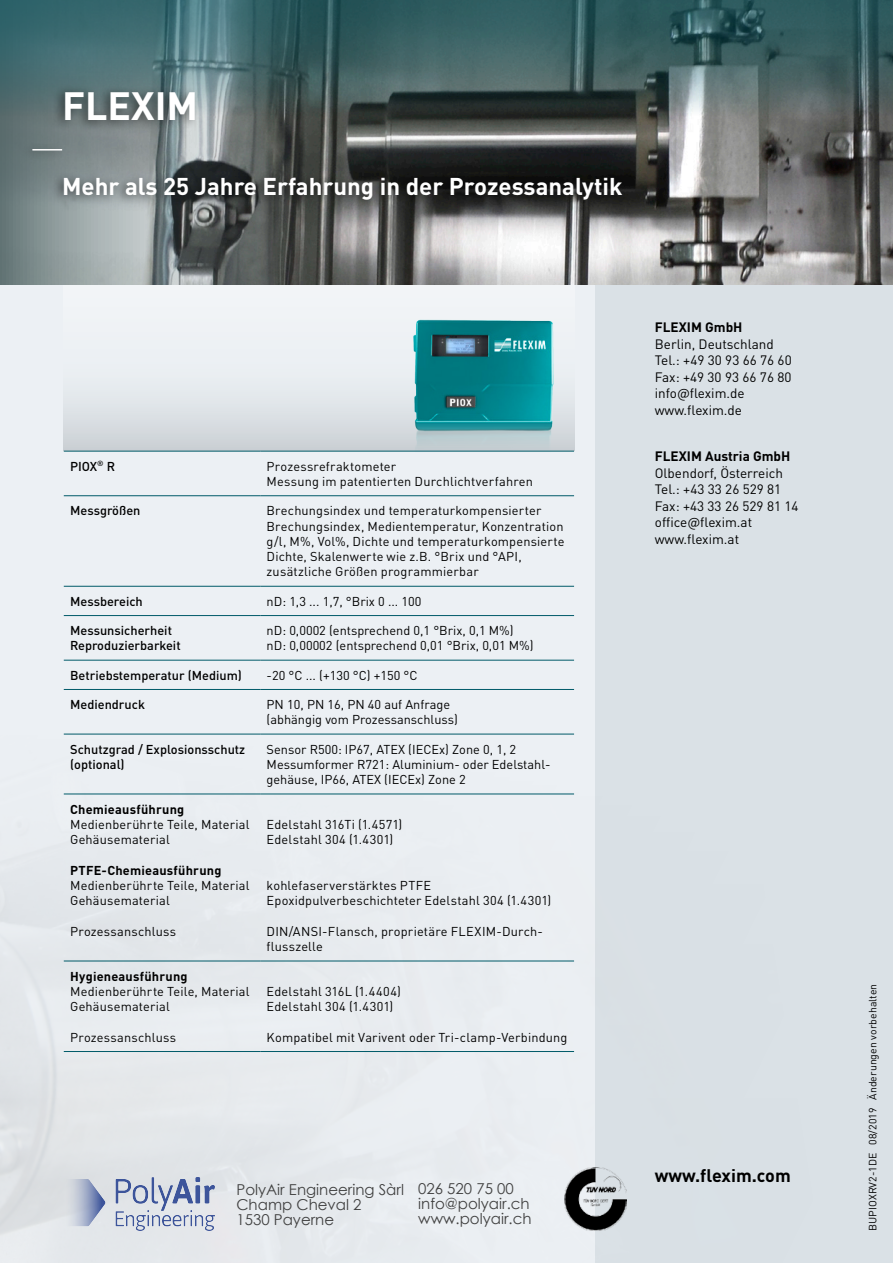
<style>
.page{position:relative;width:893px;height:1263px;background:#ecf0f4}
.page>*{position:absolute;margin:0;border:0;box-sizing:border-box;transform-origin:0 0}
.t1{font:700 39px "DIN Pro";color:#fff}
.t2{font:700 24px "DIN Pro";color:#fff}
.t3{font:700 18px "DIN Pro";color:#000}
.t4{font:15px/15px "Century Gothic";color:#404040}
.t5{font:13.5px/16.5px "DIN Pro";color:#000}
.t6{font:700 13.5px "DIN Pro";color:#000}
.t7{font:12.75px/15.3px "DIN Pro";letter-spacing:.01em;color:#000}
.t8{font:500 12.75px/15.3px "DIN Pro";color:#000}
.t9{font:700 12.75px "DIN Pro";letter-spacing:.015em;color:#000}
.t10{font:10.5px "DIN Pro";letter-spacing:.005em;color:#000}
</style>
<div class="page">
<div style="left:595px;top:0;width:298px;height:1263px;background:#dae1e6"></div>
<div style="left:64px;top:285px;width:510px;height:166px;background:linear-gradient(to bottom,#f9fbfe,#d3d9dd)"></div>
<img style="left:0;top:126px;width:893px;height:159px">
<img style="left:0;top:733px;width:627px;height:530px">
<img style="left:397px;top:290px;width:177px;height:161px">
<svg style="left:0;top:0;width:893px;height:126px;background:#426467"></svg>
<img style="left:564px;top:1168px;width:62px;height:63px">
<div style="left:21px;top:85px;width:605px;height:125px;background:#000;opacity:.5"></div>
<hr style="left:32px;top:149px;width:30px;height:2px;background:#fff">
<hr style="left:64px;top:451px;width:196px;height:1px;background:#005a68">
<hr style="left:260px;top:451px;width:314px;height:1px;background:#005a68">
<hr style="left:64px;top:495px;width:196px;height:1px;background:#005a68">
<hr style="left:260px;top:495px;width:314px;height:1px;background:#005a68">
<hr style="left:64px;top:586px;width:196px;height:1px;background:#005a68">
<hr style="left:260px;top:586px;width:314px;height:1px;background:#005a68">
<hr style="left:64px;top:615px;width:196px;height:1px;background:#005a68">
<hr style="left:260px;top:615px;width:314px;height:1px;background:#005a68">
<hr style="left:64px;top:660px;width:196px;height:1px;background:#005a68">
<hr style="left:260px;top:660px;width:314px;height:1px;background:#005a68">
<hr style="left:64px;top:689px;width:196px;height:1px;background:#005a68">
<hr style="left:260px;top:689px;width:314px;height:1px;background:#005a68">
<hr style="left:64px;top:734px;width:196px;height:1px;background:#005a68">
<hr style="left:260px;top:734px;width:314px;height:1px;background:#005a68">
<hr style="left:64px;top:794px;width:196px;height:1px;background:#005a68">
<hr style="left:260px;top:794px;width:314px;height:1px;background:#005a68">
<hr style="left:64px;top:961px;width:196px;height:1px;background:#005a68">
<hr style="left:260px;top:961px;width:314px;height:1px;background:#005a68">
<hr style="left:64px;top:1051px;width:196px;height:1px;background:#005a68">
<hr style="left:260px;top:1051px;width:314px;height:1px;background:#005a68">
<img style="left:64px;top:1178px;width:151px;height:52px">
<h1 class="t1" style="left:62px;top:74px;width:138px">FLEXIM</h1>
<h2 class="t2" style="left:62px;top:166px;width:562px">Mehr als 25 Jahre Erfahrung in der Prozessanalytik</h2>
<p class="t8" style="left:70px;top:457px;width:46px">PIOX<sup>®</sup> R</p>
<p class="t7" style="left:267px;top:457px;width:268px">Prozessrefraktometer<br>Messung im patentierten Durchlichtverfahren</p>
<p class="t8" style="left:70px;top:502px;width:72px">Messgrößen</p>
<p class="t7" style="left:267px;top:502px;width:300px">Brechungsindex und temperaturkompensierter Brechungsindex, Medientemperatur, Konzentration g/l, M%, Vol%, Dichte und temperaturkompensierte Dichte, Skalenwerte wie z.B. °Brix und °API, zusätzliche Größen programmierbar</p>
<p class="t8" style="left:70px;top:592px;width:74px">Messbereich</p>
<p class="t7" style="left:267px;top:592px;width:156px">nD: 1,3 ... 1,7, °Brix 0 ... 100</p>
<p class="t8" style="left:70px;top:621px;width:112px">Messunsicherheit<br>Reproduzierbarkeit</p>
<p class="t7" style="left:267px;top:621px;width:269px">nD: 0,0002 (entsprechend 0,1 °Brix, 0,1 M%) nD: 0,00002 (entsprechend 0,01 °Brix, 0,01 M%)</p>
<p class="t8" style="left:70px;top:666px;width:173px">Betriebstemperatur (Medium)</p>
<p class="t7" style="left:267px;top:666px;width:153px">-20 °C ... (+130 °C) +150 °C</p>
<p class="t8" style="left:70px;top:695px;width:76px">Mediendruck</p>
<p class="t7" style="left:267px;top:695px;width:193px">PN 10, PN 16, PN 40 auf Anfrage (abhängig vom Prozessanschluss)</p>
<p class="t8" style="left:70px;top:740px;width:177px">Schutzgrad / Explosionsschutz (optional)</p>
<p class="t7" style="left:267px;top:740px;width:285px">Sensor R500: IP67, ATEX (IECEx) Zone 0, 1, 2<br>Messumformer R721: Aluminium- oder Edelstahl&shy;gehäuse, IP66, ATEX (IECEx) Zone 2</p>
<p class="t9" style="left:70px;top:798px;width:116px">Chemieausführung</p>
<p class="t7" style="left:70px;top:815px;width:181px">Medienberührte Teile, Material<br>Gehäusematerial</p>
<p class="t9" style="left:70px;top:859px;width:153px">PTFE-Chemieausführung</p>
<p class="t7" style="left:70px;top:876px;width:181px">Medienberührte Teile, Material<br>Gehäusematerial</p>
<p class="t7" style="left:70px;top:922px;width:107px">Prozessanschluss</p>
<p class="t7" style="left:267px;top:815px;width:137px">Edelstahl 316Ti (1.4571)<br>Edelstahl 304 (1.4301)</p>
<p class="t7" style="left:267px;top:876px;width:286px">kohlefaserverstärktes PTFE<br>Epoxidpulverbeschichteter Edelstahl 304 (1.4301)</p>
<p class="t7" style="left:267px;top:922px;width:278px">DIN/ANSI-Flansch, proprietäre FLEXIM-Durch&shy;flusszelle</p>
<p class="t9" style="left:70px;top:965px;width:119px">Hygieneausführung</p>
<p class="t7" style="left:70px;top:982px;width:181px">Medienberührte Teile, Material<br>Gehäusematerial</p>
<p class="t7" style="left:70px;top:1028px;width:107px">Prozessanschluss</p>
<p class="t7" style="left:267px;top:982px;width:136px">Edelstahl 316L (1.4404)<br>Edelstahl 304 (1.4301)</p>
<p class="t7" style="left:267px;top:1028px;width:302px">Kompatibel mit Varivent oder Tri-clamp-Verbindung</p>
<p class="t6" style="left:655px;top:316px;width:89px">FLEXIM GmbH</p>
<p class="t5" style="left:655px;top:334px;width:138px">Berlin, Deutschland<br>Tel.: +49 30 93 66 76 60<br>Fax: +49 30 93 66 76 80 info@flexim.de www.flexim.de</p>
<p class="t6" style="left:655px;top:445px;width:137px">FLEXIM Austria GmbH</p>
<p class="t5" style="left:655px;top:463px;width:145px">Olbendorf, Österreich<br>Tel.: +43 33 26 529 81<br>Fax: +43 33 26 529 81 14 office@flexim.at www.flexim.at</p>
<p class="t4" style="left:236px;top:1182px;width:169px">PolyAir Engineering Sàrl<br>Champ Cheval 2<br>1530 Payerne</p>
<p class="t4" style="left:418px;top:1181px;width:115px">026 520 75 00 info@polyair.ch www.polyair.ch</p>
<h3 class="t3" style="left:655px;top:1160px;width:137px">www.flexim.com</h3>
<p class="t10" style="left:864px;top:1231px;width:249px;rotate:-90deg">BUPIOXRV2-1DE 08/2019 Änderungen vorbehalten</p>
</div>
